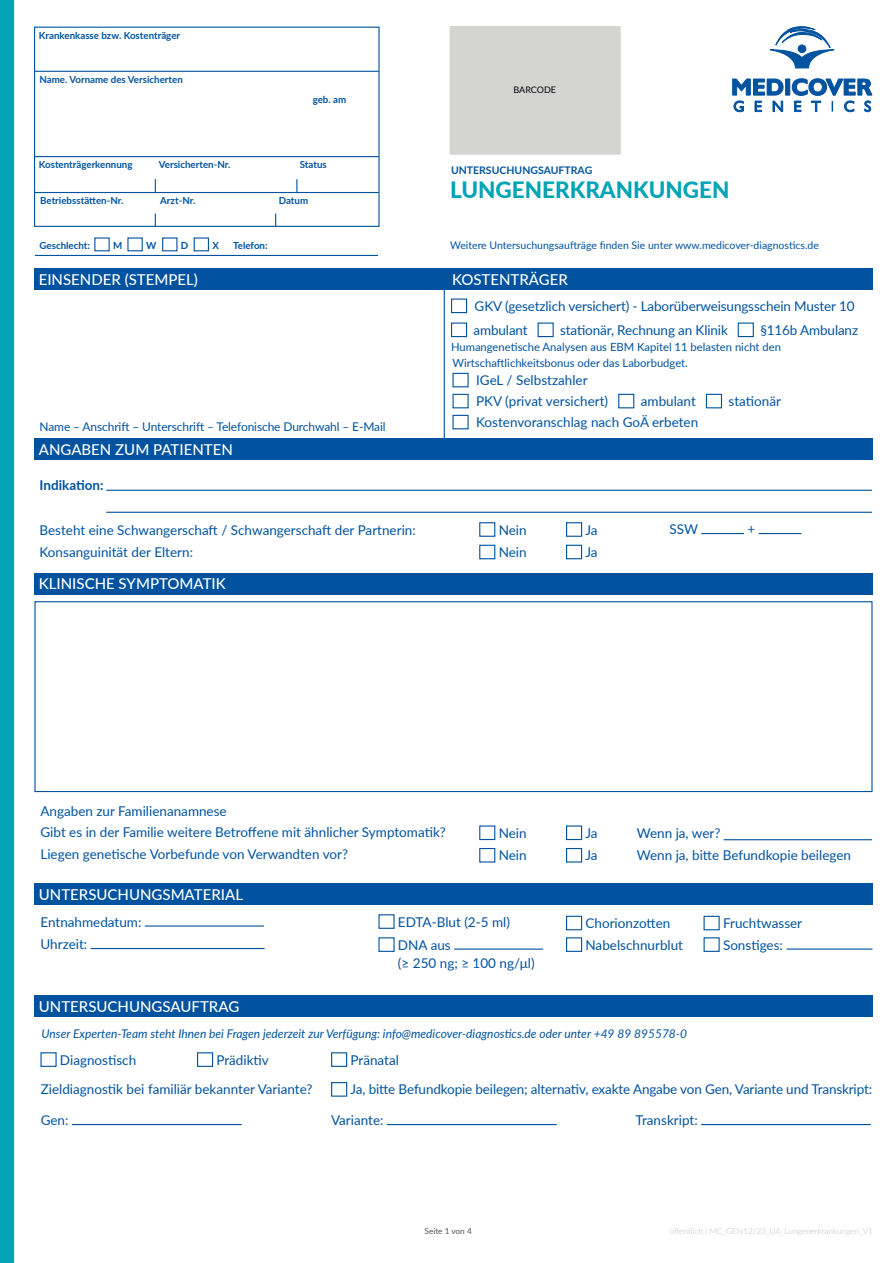
<style>
.page{position:relative;width:893px;height:1263px;background:#fff}
.page>*{position:absolute;margin:0;border:0;box-sizing:border-box;transform-origin:0 0}
.t1{font:800 22.5px "Lato";color:#00a4b5}
.t2{font:500 15px "Lato";color:#fff}
.t3{font:13.5px/22.5px "Lato";color:#0153a0}
.t4{font:700 13.5px "Lato";color:#0153a0}
.t5{font:italic 12px "Lato";color:#0153a0}
.t6{font:12px "Lato";letter-spacing:-.01em;color:#0153a0}
.t7{font:11.25px/15.8px "Lato";color:#0153a0}
.t8{font:10.5px "Lato";color:#0153a0}
.t9{font:700 10.5px "Lato";color:#0153a0}
.t10{font:700 9.75px "Lato";color:#0153a0}
.t11{font:9px "Lato";letter-spacing:-.005em;color:#020307}
.t12{font:300 8.25px "Lato";color:#bcbdc0}
.t13{font:8.25px "Lato";color:#505356}
</style>
<div class="page">
<div style="left:0;top:0;width:14px;height:1263px;background:#00a4b5"></div>
<svg style="left:770px;top:26px;width:64px;height:42px"></svg>
<svg style="left:733px;top:79px;width:139px;height:16px"></svg>
<svg style="left:734px;top:101px;width:9px;height:11px"></svg>
<svg style="left:755px;top:101px;width:6px;height:11px"></svg>
<svg style="left:773px;top:101px;width:10px;height:11px"></svg>
<svg style="left:794px;top:101px;width:7px;height:11px"></svg>
<svg style="left:811px;top:101px;width:10px;height:11px"></svg>
<svg style="left:844px;top:101px;width:10px;height:11px"></svg>
<svg style="left:865px;top:101px;width:6px;height:11px"></svg>
<div style="left:450px;top:27px;width:170px;height:127px;background:#d4d5d3"></div>
<div style="left:94px;top:237px;width:16px;height:14px;border:1px solid #0153a0"></div>
<div style="left:127px;top:237px;width:16px;height:14px;border:1px solid #0153a0"></div>
<div style="left:162px;top:237px;width:15px;height:14px;border:1px solid #0153a0"></div>
<div style="left:194px;top:237px;width:15px;height:14px;border:1px solid #0153a0"></div>
<svg style="left:155px;top:179px;width:1px;height:13px"></svg>
<svg style="left:296px;top:179px;width:1px;height:13px"></svg>
<div style="left:34px;top:27px;width:346px;height:200px;border:1px solid #0153a0"></div>
<hr style="left:35px;top:71px;width:344px;height:1px;background:#0153a0">
<hr style="left:35px;top:156px;width:344px;height:1px;background:#0153a0">
<hr style="left:35px;top:192px;width:344px;height:1px;background:#0153a0">
<hr style="left:35px;top:255px;width:343px;height:1px;background:#0153a0">
<div style="left:35px;top:268px;width:838px;height:22px;background:#0153a0"></div>
<hr style="left:444px;top:289px;width:1px;height:149px;background:#0153a0">
<div style="left:35px;top:573px;width:838px;height:22px;background:#0153a0"></div>
<div style="left:35px;top:438px;width:838px;height:22px;background:#0153a0"></div>
<hr style="left:106px;top:490px;width:766px;height:1px;background:#0153a0">
<hr style="left:106px;top:512px;width:766px;height:1px;background:#0153a0">
<div style="left:479px;top:522px;width:16px;height:15px;border:1px solid #0153a0"></div>
<div style="left:479px;top:545px;width:16px;height:14px;border:1px solid #0153a0"></div>
<div style="left:566px;top:522px;width:16px;height:15px;border:1px solid #0153a0"></div>
<div style="left:566px;top:545px;width:16px;height:14px;border:1px solid #0153a0"></div>
<hr style="left:701px;top:533px;width:43px;height:1px;background:#0153a0">
<hr style="left:759px;top:533px;width:42px;height:1px;background:#0153a0">
<div style="left:451px;top:298px;width:16px;height:15px;border:1px solid #0153a0"></div>
<div style="left:451px;top:322px;width:16px;height:15px;border:1px solid #0153a0"></div>
<div style="left:538px;top:322px;width:16px;height:15px;border:1px solid #0153a0"></div>
<div style="left:738px;top:322px;width:16px;height:15px;border:1px solid #0153a0"></div>
<div style="left:452px;top:373px;width:17px;height:14px;border:1px solid #0153a0"></div>
<div style="left:452px;top:394px;width:17px;height:14px;border:1px solid #0153a0"></div>
<div style="left:618px;top:394px;width:16px;height:14px;border:1px solid #0153a0"></div>
<div style="left:706px;top:394px;width:16px;height:14px;border:1px solid #0153a0"></div>
<div style="left:452px;top:415px;width:17px;height:14px;border:1px solid #0153a0"></div>
<div style="left:35px;top:883px;width:838px;height:22px;background:#0153a0"></div>
<div style="left:34px;top:601px;width:838px;height:191px;border:1px solid #0153a0"></div>
<hr style="left:145px;top:925px;width:119px;height:1px;background:#0153a0">
<hr style="left:91px;top:948px;width:174px;height:1px;background:#0153a0">
<div style="left:40px;top:1052px;width:17px;height:15px;border:1px solid #0153a0"></div>
<div style="left:197px;top:1052px;width:16px;height:15px;border:1px solid #0153a0"></div>
<div style="left:331px;top:1052px;width:16px;height:15px;border:1px solid #0153a0"></div>
<hr style="left:72px;top:1124px;width:170px;height:1px;background:#0153a0">
<hr style="left:387px;top:1124px;width:170px;height:1px;background:#0153a0">
<hr style="left:701px;top:1124px;width:170px;height:1px;background:#0153a0">
<div style="left:331px;top:1082px;width:16px;height:15px;border:1px solid #0153a0"></div>
<div style="left:479px;top:825px;width:16px;height:15px;border:1px solid #0153a0"></div>
<div style="left:479px;top:848px;width:16px;height:14px;border:1px solid #0153a0"></div>
<div style="left:566px;top:825px;width:16px;height:15px;border:1px solid #0153a0"></div>
<div style="left:566px;top:848px;width:16px;height:14px;border:1px solid #0153a0"></div>
<hr style="left:724px;top:839px;width:148px;height:1px;background:#0153a0">
<div style="left:378px;top:914px;width:17px;height:15px;border:1px solid #0153a0"></div>
<div style="left:378px;top:937px;width:17px;height:15px;border:1px solid #0153a0"></div>
<hr style="left:454px;top:948px;width:89px;height:2px;background:#0153a0">
<div style="left:703px;top:916px;width:17px;height:14px;border:1px solid #0153a0"></div>
<div style="left:566px;top:916px;width:16px;height:14px;border:1px solid #0153a0"></div>
<div style="left:703px;top:937px;width:17px;height:15px;border:1px solid #0153a0"></div>
<hr style="left:786px;top:948px;width:86px;height:2px;background:#0153a0">
<div style="left:566px;top:937px;width:16px;height:15px;border:1px solid #0153a0"></div>
<div style="left:35px;top:995px;width:838px;height:22px;background:#0153a0"></div>
<p class="t10" style="left:39px;top:28px;width:143px">Krankenkasse bzw. Kostenträger</p>
<p class="t10" style="left:39px;top:72px;width:145px">Name. Vorname des Versicherten</p>
<p class="t10" style="left:313px;top:92px;width:35px">geb. am</p>
<p class="t11" style="left:514px;top:83px;width:44px">BARCODE</p>
<p class="t10" style="left:39px;top:157px;width:95px">Kostenträgerkennung</p>
<p class="t10" style="left:159px;top:157px;width:73px">Versicherten-Nr.</p>
<p class="t10" style="left:300px;top:157px;width:29px">Status</p>
<p class="t10" style="left:40px;top:193px;width:85px">Betriebsstätten-Nr.</p>
<p class="t10" style="left:113px;top:238px;width:11px">M</p>
<p class="t10" style="left:181px;top:238px;width:9px">D</p>
<p class="t9" style="left:451px;top:163px;width:143px">UNTERSUCHUNGSAUFTRAG</p>
<h1 class="t1" style="left:450px;top:173px;width:281px">LUNGENERKRANKUNGEN</h1>
<p class="t10" style="left:160px;top:193px;width:37px">Arzt-Nr.</p>
<p class="t10" style="left:279px;top:193px;width:31px">Datum</p>
<p class="t10" style="left:40px;top:238px;width:52px">Geschlecht:</p>
<p class="t8" style="left:450px;top:237px;width:370px">Weitere Untersuchungsaufträge finden Sie unter www.medicover-diagnostics.de</p>
<p class="t10" style="left:146px;top:238px;width:12px">W</p>
<p class="t10" style="left:212px;top:238px;width:8px">X</p>
<p class="t10" style="left:233px;top:238px;width:36px">Telefon:</p>
<p class="t2" style="left:39px;top:269px;width:161px">EINSENDER (STEMPEL)</p>
<p class="t6" style="left:40px;top:418px;width:348px">Name – Anschrift – Unterschrift – Telefonische Durchwahl – E-Mail</p>
<p class="t2" style="left:39px;top:438px;width:196px">ANGABEN ZUM PATIENTEN</p>
<p class="t4" style="left:40px;top:475px;width:66px">Indikation:</p>
<p class="t2" style="left:452px;top:269px;width:117px">KOSTENTRÄGER</p>
<p class="t3" style="left:474px;top:293px;width:382px;line-height:24px">GKV (gesetzlich versichert) - Laborüberweisungsschein Muster 10 ambulant</p>
<p class="t3" style="left:560px;top:318px;width:169px">stationär, Rechnung an Klinik</p>
<p class="t3" style="left:760px;top:318px;width:99px">§116b Ambulanz</p>
<p class="t7" style="left:451px;top:339px;width:331px">Humangenetische Analysen aus EBM Kapitel 11 belasten nicht den<br>Wirtschaftlichkeitsbonus oder das Laborbudget.</p>
<p class="t3" style="left:476px;top:369px;width:134px;line-height:21px">IGeL / Selbstzahler<br>PKV (privat versichert)</p>
<p class="t3" style="left:641px;top:389px;width:57px">ambulant</p>
<p class="t3" style="left:728px;top:389px;width:54px">stationär</p>
<p class="t3" style="left:476px;top:410px;width:224px">Kostenvoranschlag nach GoÄ erbeten</p>
<p class="t3" style="left:40px;top:518px;width:378px">Besteht eine Schwangerschaft / Schwangerschaft der Partnerin:<br>Konsanguinität der Eltern:</p>
<p class="t3" style="left:499px;top:518px;width:29px">Nein<br>Nein</p>
<p class="t3" style="left:585px;top:518px;width:14px">Ja<br>Ja</p>
<p class="t3" style="left:669px;top:517px;width:30px">SSW</p>
<p class="t3" style="left:747px;top:517px;width:9px">+</p>
<p class="t2" style="left:39px;top:573px;width:189px">KLINISCHE SYMPTOMATIK</p>
<p class="t3" style="left:40px;top:800px;width:407px;line-height:21px">Angaben zur Familienanamnese<br>Gibt es in der Familie weitere Betroffene mit ähnlicher Symptomatik?</p>
<p class="t3" style="left:40px;top:843px;width:309px">Liegen genetische Vorbefunde von Verwandten vor?</p>
<p class="t2" style="left:39px;top:883px;width:206px">UNTERSUCHUNGSMATERIAL</p>
<p class="t3" style="left:499px;top:821px;width:29px">Nein<br>Nein</p>
<p class="t3" style="left:585px;top:821px;width:14px">Ja<br>Ja</p>
<p class="t3" style="left:637px;top:821px;width:216px">Wenn ja, wer?<br>Wenn ja, bitte Befundkopie beilegen</p>
<p class="t3" style="left:40px;top:910px;width:102px">Entnahmedatum:<br>Uhrzeit:</p>
<p class="t2" style="left:39px;top:996px;width:202px">UNTERSUCHUNGSAUFTRAG</p>
<p class="t3" style="left:398px;top:909px;width:114px;line-height:23.1px">EDTA-Blut (2-5 ml)<br>DNA aus</p>
<p class="t3" style="left:398px;top:951px;width:138px">(≥ 250 ng; ≥ 100 ng/μl)</p>
<p class="t3" style="left:585px;top:911px;width:86px">Chorionzotten</p>
<p class="t3" style="left:723px;top:911px;width:81px">Fruchtwasser</p>
<p class="t3" style="left:585px;top:933px;width:99px">Nabelschnurblut</p>
<p class="t3" style="left:723px;top:933px;width:61px">Sonstiges:</p>
<p class="t5" style="left:41px;top:1025px;width:647px">Unser Experten-Team steht Ihnen bei Fragen jederzeit zur Verfügung: info@medicover-diagnostics.de oder unter +49 89 895578-0</p>
<p class="t3" style="left:60px;top:1048px;width:78px">Diagnostisch</p>
<p class="t3" style="left:216px;top:1048px;width:54px">Prädiktiv</p>
<p class="t3" style="left:351px;top:1048px;width:50px">Pränatal</p>
<p class="t3" style="left:41px;top:1077px;width:273px">Zieldiagnostik bei familiär bekannter Variante?</p>
<p class="t3" style="left:351px;top:1078px;width:523px">Ja, bitte Befundkopie beilegen; alternativ, exakte Angabe von Gen, Variante und Transkript:</p>
<p class="t3" style="left:41px;top:1108px;width:29px">Gen:</p>
<p class="t3" style="left:331px;top:1108px;width:54px">Variante:</p>
<p class="t3" style="left:636px;top:1108px;width:64px">Transkript:</p>
<p class="t13" style="left:425px;top:1225px;width:49px">Seite 1 von 4</p>
<p class="t12" style="left:669px;top:1225px;width:205px">öffentlich | MC_GEN12/23_UA_Lungenerkrankungen_V1</p>
</div>
